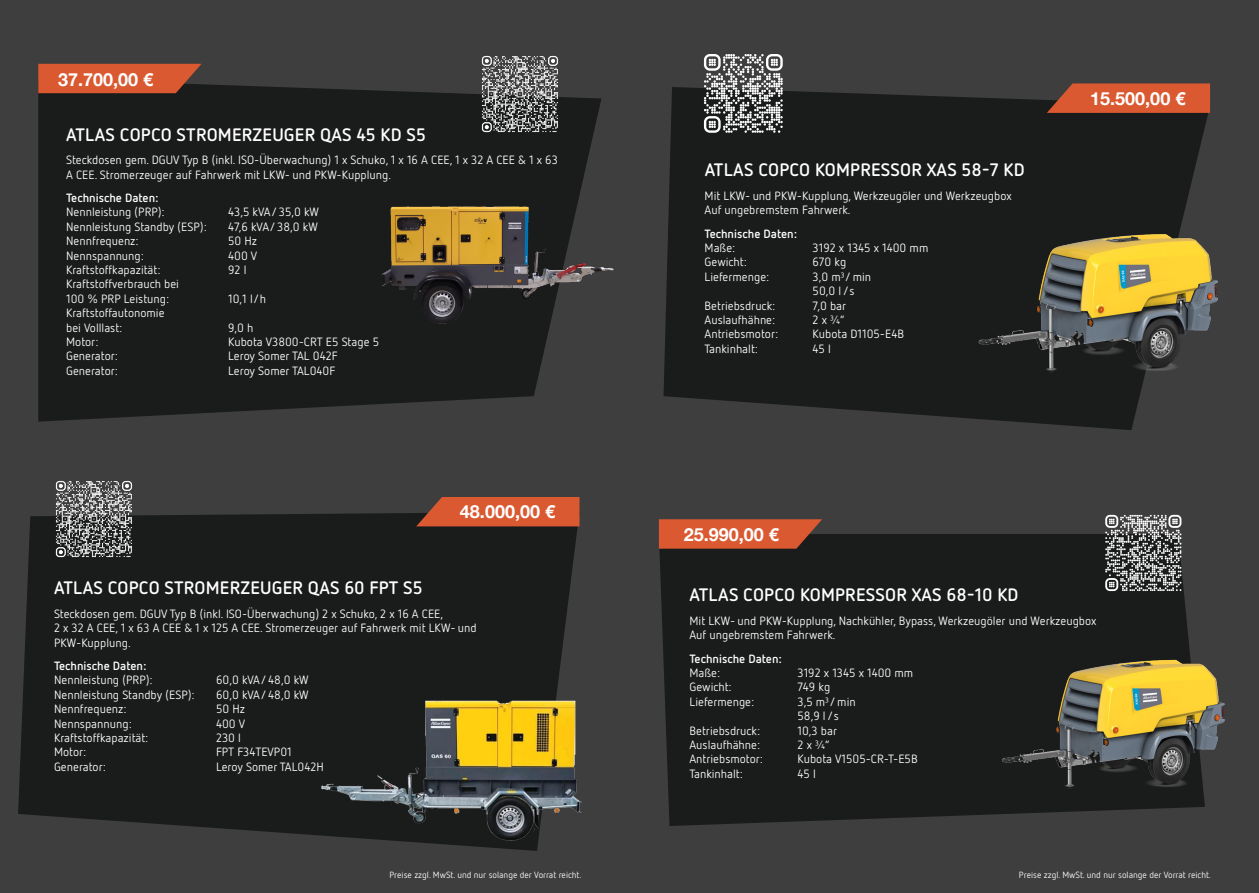
<style>
.page{position:relative;width:1259px;height:893px;background:#fff}
.page>*{position:absolute;margin:0;border:0;box-sizing:border-box;transform-origin:0 0}
.t1{font:700 18px "Netto OT";letter-spacing:.01em;color:#fff}
.t2{font:700 18px "Helvetica Neue";color:#fff}
.t3{font:12px/14.4px "Netto OT";color:#fff}
.t4{font:700 12px "Netto OT";color:#fff}
.t5{font:9px "Netto OT";color:#fff}
</style>
<div class="page">
<div style="left:0;top:0;width:634px;height:893px;background:#3e3e3e"></div>
<div style="left:629px;top:0;width:630px;height:893px;background:#3e3e3e"></div>
<svg style="left:38px;top:84px;width:563px;height:338px;background:#1d1e1e"></svg>
<div style="left:18px;top:513px;width:561px;height:322px;background:#1a1b1b"></div>
<svg style="left:663px;top:87px;width:545px;height:332px;background:#1c1d1d"></svg>
<div style="left:659px;top:534px;width:526px;height:292px;background:#1a1b1b"></div>
<img style="left:375px;top:200px;width:239px;height:128px">
<img style="left:481px;top:55px;width:79px;height:78px">
<img style="left:315px;top:650px;width:267px;height:201px">
<img style="left:969px;top:173px;width:249px;height:257px">
<img style="left:993px;top:604px;width:232px;height:222px">
<svg style="left:704px;top:54px;width:78px;height:79px"></svg>
<svg style="left:1104px;top:514px;width:77px;height:77px"></svg>
<svg style="left:38px;top:64px;width:163px;height:29px;background:#cc552f"></svg>
<svg style="left:416px;top:497px;width:163px;height:29px;background:#cc5630"></svg>
<svg style="left:1046px;top:83px;width:164px;height:30px;background:#c95530"></svg>
<svg style="left:659px;top:519px;width:163px;height:30px;background:#c8532e"></svg>
<img style="left:54px;top:480px;width:79px;height:79px">
<p class="t2" style="left:58px;top:65px;width:97px">37.700,00 €</p>
<p class="t1" style="left:66px;top:123px;width:361px">ATLAS COPCO STROMERZEUGER QAS 45 KD S5</p>
<p class="t3" style="left:66px;top:153px;width:493px">Steckdosen gem. DGUV Typ B (inkl. ISO-Überwachung) 1 x Schuko, 1 x 16 A CEE, 1 x 32 A CEE &amp; 1 x 63<br>A CEE. Stromerzeuger auf Fahrwerk mit LKW- und PKW-Kupplung.</p>
<p class="t4" style="left:66px;top:190px;width:94px">Technische Daten:</p>
<p class="t3" style="left:66px;top:205px;width:100px">Nennleistung (PRP):</p>
<p class="t3" style="left:228px;top:205px;width:92px">43,5 kVA/ 35,0 kW</p>
<p class="t3" style="left:66px;top:219px;width:142px">Nennleistung Standby (ESP):</p>
<p class="t3" style="left:228px;top:219px;width:91px">47,6 kVA/ 38,0 kW</p>
<p class="t3" style="left:66px;top:234px;width:74px">Nennfrequenz:</p>
<p class="t3" style="left:228px;top:234px;width:31px">50 Hz</p>
<p class="t3" style="left:66px;top:248px;width:79px">Nennspannung:</p>
<p class="t3" style="left:228px;top:248px;width:31px">400 V</p>
<p class="t3" style="left:66px;top:262px;width:96px">Kraftstoffkapazität:</p>
<p class="t3" style="left:228px;top:262px;width:20px">92 l</p>
<p class="t3" style="left:66px;top:277px;width:114px">Kraftstoffverbrauch bei</p>
<p class="t3" style="left:66px;top:291px;width:104px">100 % PRP Leistung:</p>
<p class="t3" style="left:228px;top:291px;width:39px">10,1 l/h</p>
<p class="t3" style="left:66px;top:306px;width:100px">Kraftstoffautonomie</p>
<p class="t3" style="left:66px;top:320px;width:58px">bei Volllast:</p>
<p class="t3" style="left:228px;top:320px;width:27px">9,0 h</p>
<p class="t3" style="left:66px;top:334px;width:34px">Motor:</p>
<p class="t3" style="left:228px;top:334px;width:152px">Kubota V3800-CRT E5 Stage 5</p>
<p class="t3" style="left:66px;top:349px;width:53px">Generator:</p>
<p class="t3" style="left:228px;top:349px;width:111px">Leroy Somer TAL 042F</p>
<p class="t3" style="left:66px;top:363px;width:53px">Generator:</p>
<p class="t3" style="left:228px;top:363px;width:109px">Leroy Somer TAL040F</p>
<p class="t2" style="left:460px;top:498px;width:97px">48.000,00 €</p>
<p class="t1" style="left:54px;top:577px;width:370px">ATLAS COPCO STROMERZEUGER QAS 60 FPT S5</p>
<p class="t3" style="left:54px;top:606px;width:391px">Steckdosen gem. DGUV Typ B (inkl. ISO-Überwachung) 2 x Schuko, 2 x 16 A CEE,</p>
<p class="t3" style="left:54px;top:620px;width:424px">2 x 32 A CEE, 1 x 63 A CEE &amp; 1 x 125 A CEE. Stromerzeuger auf Fahrwerk mit LKW- und</p>
<p class="t3" style="left:54px;top:635px;width:78px">PKW-Kupplung.</p>
<p class="t4" style="left:54px;top:658px;width:94px">Technische Daten:</p>
<p class="t3" style="left:54px;top:673px;width:100px">Nennleistung (PRP):</p>
<p class="t3" style="left:216px;top:673px;width:94px">60,0 kVA/ 48,0 kW</p>
<p class="t3" style="left:54px;top:687px;width:142px">Nennleistung Standby (ESP):</p>
<p class="t3" style="left:216px;top:687px;width:94px">60,0 kVA/ 48,0 kW</p>
<p class="t3" style="left:54px;top:701px;width:74px">Nennfrequenz:</p>
<p class="t3" style="left:216px;top:701px;width:31px">50 Hz</p>
<p class="t3" style="left:54px;top:716px;width:79px">Nennspannung:</p>
<p class="t3" style="left:216px;top:716px;width:31px">400 V</p>
<p class="t3" style="left:54px;top:730px;width:96px">Kraftstoffkapazität:</p>
<p class="t3" style="left:216px;top:730px;width:26px">230 l</p>
<p class="t3" style="left:54px;top:745px;width:34px">Motor:</p>
<p class="t3" style="left:216px;top:745px;width:77px">FPT F34TEVP01</p>
<p class="t3" style="left:54px;top:759px;width:53px">Generator:</p>
<p class="t3" style="left:216px;top:759px;width:109px">Leroy Somer TAL042H</p>
<p class="t1" style="left:704px;top:159px;width:322px">ATLAS COPCO KOMPRESSOR XAS 58-7 KD</p>
<p class="t3" style="left:704px;top:188px;width:309px">Mit LKW- und PKW-Kupplung, Werkzeugöler und Werkzeugbox</p>
<p class="t3" style="left:704px;top:203px;width:148px">Auf ungebremstem Fahrwerk.</p>
<p class="t4" style="left:704px;top:226px;width:94px">Technische Daten:</p>
<p class="t3" style="left:704px;top:240px;width:32px">Maße:</p>
<p class="t3" style="left:812px;top:240px;width:117px">3192 x 1345 x 1400 mm</p>
<p class="t3" style="left:704px;top:255px;width:44px">Gewicht:</p>
<p class="t3" style="left:812px;top:255px;width:35px">670 kg</p>
<p class="t3" style="left:704px;top:269px;width:66px">Liefermenge:</p>
<p class="t3" style="left:812px;top:269px;width:60px">3,0 m³/ min</p>
<p class="t3" style="left:812px;top:284px;width:43px">50,0 l /s</p>
<p class="t3" style="left:704px;top:298px;width:72px">Betriebsdruck:</p>
<p class="t3" style="left:812px;top:298px;width:35px">7,0 bar</p>
<p class="t3" style="left:704px;top:312px;width:72px">Auslaufhähne:</p>
<p class="t3" style="left:812px;top:312px;width:33px">2 x ¾”</p>
<p class="t3" style="left:704px;top:327px;width:75px">Antriebsmotor:</p>
<p class="t3" style="left:812px;top:327px;width:93px">Kubota D1105-E4B</p>
<p class="t3" style="left:704px;top:341px;width:55px">Tankinhalt:</p>
<p class="t3" style="left:812px;top:341px;width:20px">45 l</p>
<p class="t2" style="left:1090px;top:84px;width:97px">15.500,00 €</p>
<p class="t2" style="left:684px;top:520px;width:97px">25.990,00 €</p>
<p class="t1" style="left:689px;top:584px;width:330px">ATLAS COPCO KOMPRESSOR XAS 68-10 KD</p>
<p class="t3" style="left:689px;top:613px;width:408px">Mit LKW- und PKW-Kupplung, Nachkühler, Bypass, Werkzeugöler und Werkzeugbox</p>
<p class="t3" style="left:689px;top:628px;width:148px">Auf ungebremstem Fahrwerk.</p>
<p class="t4" style="left:689px;top:651px;width:94px">Technische Daten:</p>
<p class="t3" style="left:689px;top:665px;width:32px">Maße:</p>
<p class="t3" style="left:797px;top:665px;width:117px">3192 x 1345 x 1400 mm</p>
<p class="t3" style="left:689px;top:680px;width:44px">Gewicht:</p>
<p class="t3" style="left:797px;top:680px;width:34px">749 kg</p>
<p class="t3" style="left:689px;top:694px;width:66px">Liefermenge:</p>
<p class="t3" style="left:797px;top:694px;width:60px">3,5 m³/ min</p>
<p class="t3" style="left:797px;top:709px;width:43px">58,9 l /s</p>
<p class="t3" style="left:689px;top:723px;width:72px">Betriebsdruck:</p>
<p class="t3" style="left:797px;top:723px;width:41px">10,3 bar</p>
<p class="t3" style="left:689px;top:737px;width:72px">Auslaufhähne:</p>
<p class="t3" style="left:797px;top:737px;width:33px">2 x ¾”</p>
<p class="t3" style="left:689px;top:752px;width:75px">Antriebsmotor:</p>
<p class="t3" style="left:797px;top:752px;width:122px">Kubota V1505-CR-T-E5B</p>
<p class="t3" style="left:689px;top:766px;width:55px">Tankinhalt:</p>
<p class="t3" style="left:797px;top:766px;width:20px">45 l</p>
<p class="t5" style="left:389px;top:869px;width:193px">Preise zzgl. MwSt. und nur solange der Vorrat reicht.</p>
<p class="t5" style="left:1019px;top:869px;width:193px">Preise zzgl. MwSt. und nur solange der Vorrat reicht.</p>
</div>
